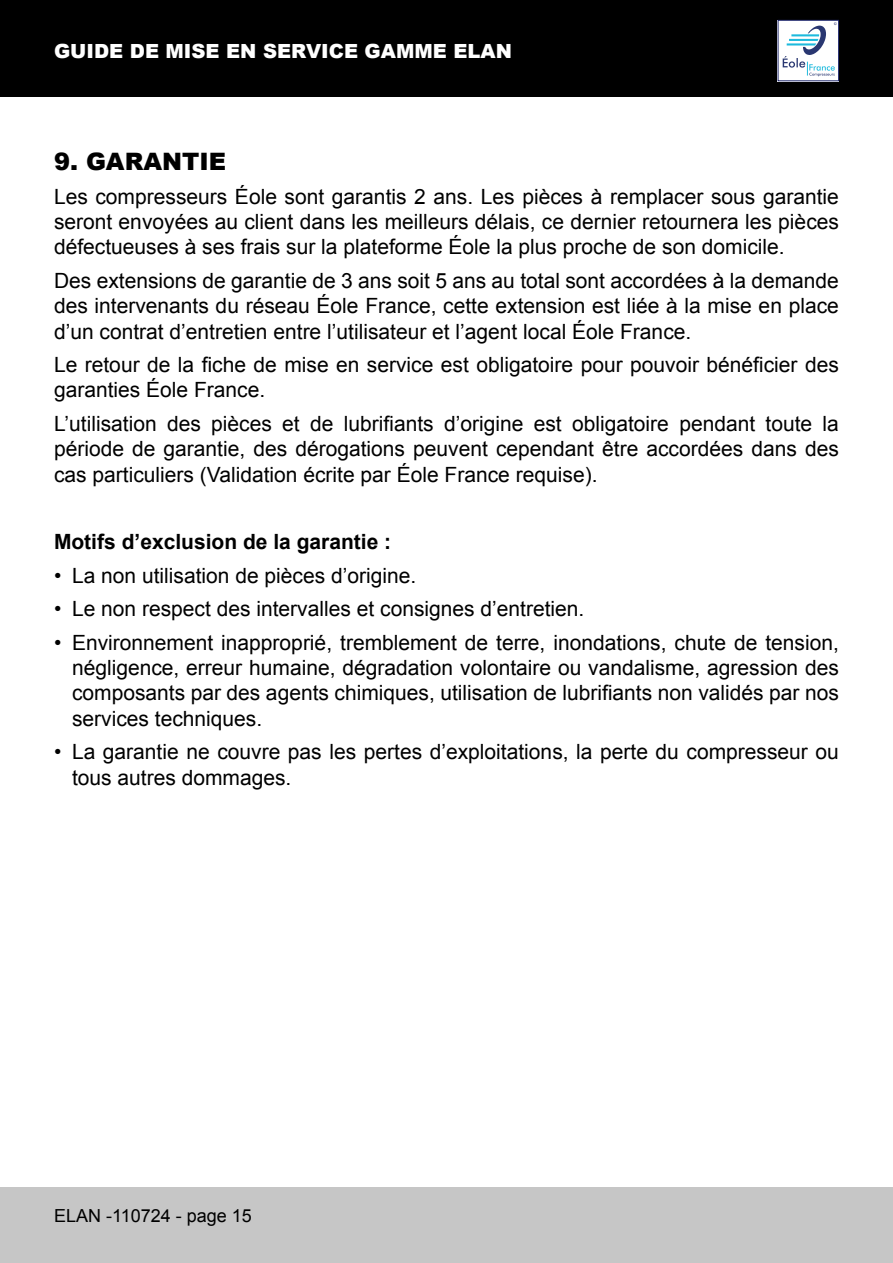
<style>
.page{position:relative;width:893px;height:1263px;background:#fff}
.page>*{position:absolute;margin:0;border:0;box-sizing:border-box;transform-origin:0 0}
.t1{font:900 24px "Arial";color:#000}
.t2{font:21px/25.2px "Arial";color:#000;text-align:justify}
.t3{font:700 21px "Arial";color:#000}
.t4{font:900 19.5px "Arial";color:#fff}
.t5{font:18px "Arial";color:#000}
</style>
<div class="page">
<div style="left:0;top:1187px;width:893px;height:76px;background:#c6c6c6"></div>
<div style="left:0;top:0;width:893px;height:96px;background:#000"></div>
<div style="left:778px;top:20px;width:60px;height:61px;background:#fff"></div>
<div style="left:778px;top:20px;width:61px;height:61px;border:1px solid #20286d"></div>
<svg style="left:783px;top:22px;width:54px;height:54px"></svg>
<p class="t4" style="left:54px;top:37px;width:459px">GUIDE DE MISE EN SERVICE GAMME ELAN</p>
<p class="t1" style="left:54px;top:144px;width:173px">9. GARANTIE</p>
<p class="t2" style="left:54px;top:184px;width:786px">Les compresseurs Éole sont garantis 2 ans. Les pièces à remplacer sous garantie seront envoyées au client dans les meilleurs délais, ce dernier retournera les pièces défectueuses à ses frais sur la plateforme Éole la plus proche de son domicile.</p>
<p class="t2" style="left:54px;top:268px;width:786px">Des extensions de garantie de 3 ans soit 5 ans au total sont accordées à la demande des intervenants du réseau Éole France, cette extension est liée à la mise en place d’un contrat d’entretien entre l’utilisateur et l’agent local Éole France.</p>
<p class="t2" style="left:54px;top:352px;width:786px">Le retour de la fiche de mise en service est obligatoire pour pouvoir bénéficier des garanties Éole France.</p>
<p class="t2" style="left:54px;top:411px;width:786px">L’utilisation des pièces et de lubrifiants d’origine est obligatoire pendant toute la période de garantie, des dérogations peuvent cependant être accordées dans des cas particuliers (Validation écrite par Éole France requise).</p>
<p class="t3" style="left:54px;top:528px;width:339px">Motifs d’exclusion de la garantie :</p>
<p class="t2" style="left:54px;top:563px;width:364px">• La non utilisation de pièces d’origine.</p>
<p class="t2" style="left:54px;top:597px;width:532px">• Le non respect des intervalles et consignes d’entretien.</p>
<p class="t2" style="left:72px;top:630px;width:768px;text-indent:-18px">• Environnement inapproprié, tremblement de terre, inondations, chute de tension, négligence, erreur humaine, dégradation volontaire ou vandalisme, agression des composants par des agents chimiques, utilisation de lubrifiants non validés par nos services techniques.</p>
<p class="t2" style="left:72px;top:740px;width:768px;text-indent:-18px">• La garantie ne couvre pas les pertes d’exploitations, la perte du compresseur ou tous autres dommages.</p>
<p class="t5" style="left:54px;top:1204px;width:199px">ELAN -110724 - page 15</p>
</div>
